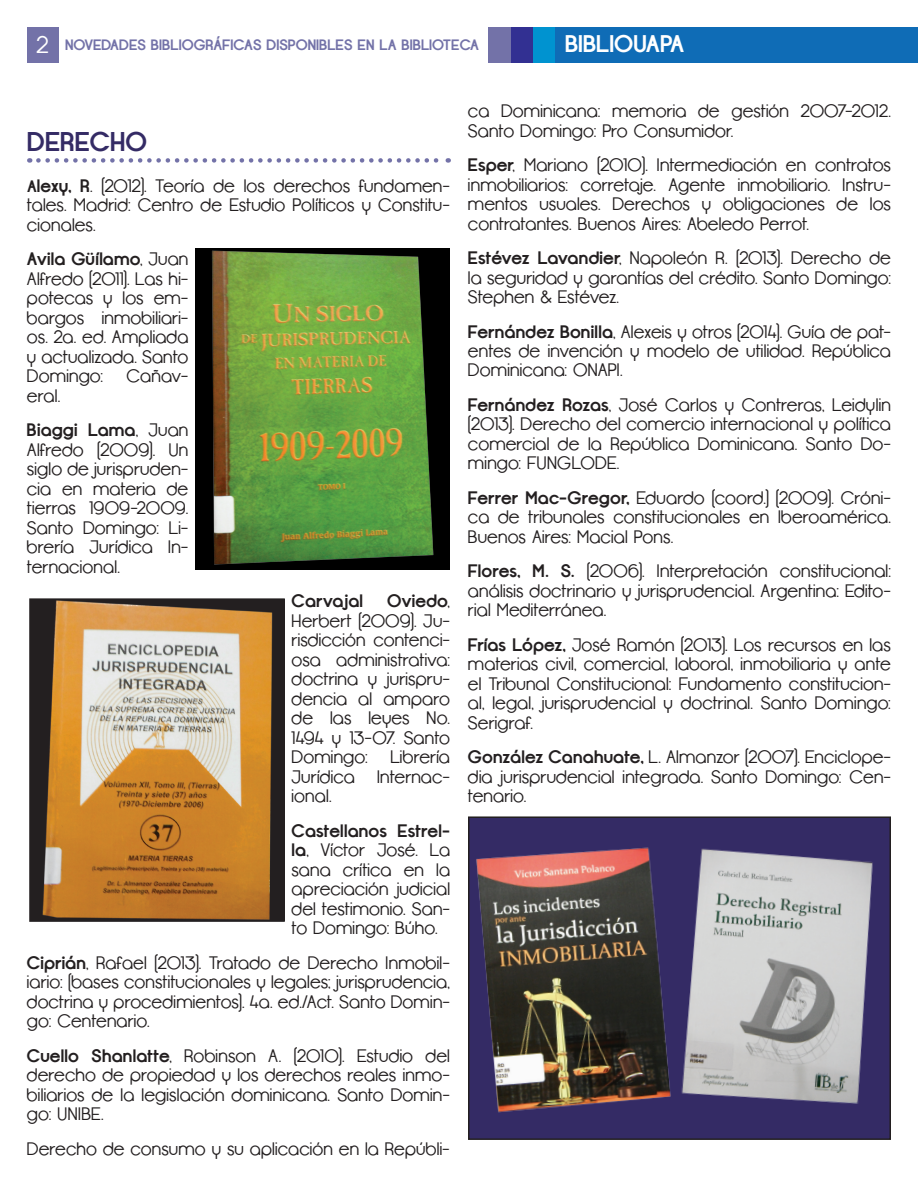
<style>
.page{position:relative;width:918px;height:1188px;background:#fff}
.page>*{position:absolute;margin:0;border:0;box-sizing:border-box;transform-origin:0 0}
.t1{font:700 27px "Opificio";color:#342b65}
.t2{font:700 24px "Opificio";color:#fff}
.t3{font:18px/19.5px "Opificio";letter-spacing:.01em;color:#231f20;text-align:justify}
.t4{font:700 18px "Opificio";letter-spacing:.005em;color:#231f20}
.t5{font:700 15px "Opificio";color:#7372a8}
.s1{font-weight:400;font-size:24px;color:#fff}
.s2{font-weight:700;font-size:16.5px}
.s3{font-weight:700}
</style>
<div class="page">
<div style="left:555px;top:27px;width:363px;height:35px;background:#0f6cb6"></div>
<div style="left:27px;top:27px;width:31px;height:35px;background:#7372a8"></div>
<div style="left:532px;top:27px;width:23px;height:35px;background:#0093d0"></div>
<div style="left:510px;top:27px;width:23px;height:35px;background:#323092"></div>
<div style="left:488px;top:27px;width:22px;height:35px;background:#7372a8"></div>
<svg style="left:38px;top:158px;width:411px;height:5px"></svg>
<div style="left:195px;top:248px;width:254px;height:321px;background:#000"></div>
<img style="left:212px;top:250px;width:222px;height:315px">
<div style="left:469px;top:817px;width:421px;height:322px;background:#342b65"></div>
<img style="left:476px;top:847px;width:195px;height:266px">
<div style="left:468px;top:816px;width:423px;height:324px;border:2px solid #231f20"></div>
<div style="left:30px;top:599px;width:254px;height:322px;background:#231f20"></div>
<img style="left:42px;top:601px;width:231px;height:318px">
<div style="left:29px;top:598px;width:256px;height:324px;border:2px solid #231f20"></div>
<img style="left:681px;top:848px;width:192px;height:256px">
<p class="t5" style="left:37px;top:36px;width:444px"><span class="s1">2</span> NOVEDADES BIBLIOGRÁFICAS DISPONIBLES EN LA BIBLIOTECA</p>
<h2 class="t2" style="left:565px;top:30px;width:121px">BIBLIOUAPA</h2>
<h1 class="t1" style="left:27px;top:126px;width:121px">DERECHO</h1>
<p class="t3" style="left:27px;top:176px;width:425px"><span class="s2">A</span><span class="s3">lexy, R</span>. (2012). Teoría de los derechos fundamen&shy;tales. Madrid: Centro de Estudio Políticos y Constitu&shy;cionales.</p>
<p class="t3" style="left:27px;top:250px;width:163px"><span class="s3">Avila Güílamo</span>, Juan Alfredo (2011). Las hi&shy;potecas y los em&shy;bargos inmobiliari&shy;os. 2a. ed. Ampliada y actualizada. Santo Domingo:</p>
<p class="t3" style="left:127px;top:367px;width:63px">Cañav-</p>
<p class="t3" style="left:27px;top:379px;width:163px;line-height:34.5px">eral.<br><span class="s3">Biaggi Lama</span>, Juan</p>
<p class="t3" style="left:27px;top:440px;width:163px">Alfredo (2009). Un siglo de jurispruden&shy;cia en materia de tierras 1909-2009.<br>Santo Domingo: Li&shy;brería Jurídica In&shy;ternacional.</p>
<p class="t3" style="left:292px;top:592px;width:160px;text-indent:96px"><span class="s3">Oviedo</span>, Herbert (2009). Ju&shy;risdicción contenci&shy;osa administrativa: doctrina y jurispru&shy;dencia al amparo de las leyes No.<br>1494 y 13-07. Santo Domingo:</p>
<p class="t4" style="left:292px;top:590px;width:73px">Carvajal</p>
<p class="t3" style="left:292px;top:748px;width:160px;text-indent:99px">Librería Jurídica Internac&shy;ional.</p>
<p class="t3" style="left:292px;top:821px;width:160px"><span class="s3">Castellanos Estrel&shy;la</span>, Víctor José. La sana crítica en la apreciación judicial del testimonio. San&shy;to Domingo: Búho.</p>
<p class="t3" style="left:27px;top:953px;width:424px"><span class="s3">Ciprián</span>, Rafael (2013). Tratado de Derecho Inmobil&shy;iario: (bases constitucionales y legales; jurisprudencia, doctrina y procedimientos). 4a. ed./Act. Santo Domin&shy;go: Centenario.</p>
<p class="t3" style="left:27px;top:1046px;width:424px"><span class="s3">Cuello Shanlatte</span>, Robinson A. (2010). Estudio del derecho de propiedad y los derechos reales inmo&shy;biliarios de la legislación dominicana. Santo Domin&shy;go: UNIBE.</p>
<p class="t3" style="left:27px;top:1139px;width:424px">Derecho de consumo y su aplicación en la Repúbli-</p>
<p class="t3" style="left:468px;top:102px;width:424px">ca Dominicana: memoria de gestión 2007-2012.<br>Santo Domingo: Pro Consumidor.</p>
<p class="t3" style="left:468px;top:156px;width:424px"><span class="s3">Esper</span>, Mariano (2010). Intermediación en contratos inmobiliarios: corretaje. Agente inmobiliario. Instru&shy;mentos usuales. Derechos y obligaciones de los contratantes. Buenos Aires: Abeledo Perrot.</p>
<p class="t3" style="left:468px;top:249px;width:424px"><span class="s3">Estévez Lavandier</span>, Napoleón R. (2013). Derecho de la seguridad y garantías del crédito. Santo Domingo:<br>Stephen &amp; Estévez.</p>
<p class="t3" style="left:468px;top:322px;width:424px"><span class="s3">Fernández Bonilla</span>, Alexeis y otros (2014). Guía de pat&shy;entes de invención y modelo de utilidad. República Dominicana: ONAPI.</p>
<p class="t3" style="left:468px;top:396px;width:424px"><span class="s3">Fernández Rozas</span>, José Carlos y Contreras, Leidylin (2013). Derecho del comercio internacional y política comercial de la República Dominicana. Santo Do&shy;mingo: FUNGLODE.</p>
<p class="t3" style="left:468px;top:489px;width:424px"><span class="s3">Ferrer Mac-Gregor,</span> Eduardo (coord.) (2009). Cróni&shy;ca de tribunales constitucionales en Iberoamérica.<br>Buenos Aires: Macial Pons.</p>
<p class="t3" style="left:468px;top:562px;width:424px"><span class="s3">Flores, M. S.</span> (2006). Interpretación constitucional: análisis doctrinario y jurisprudencial. Argentina: Edito&shy;rial Mediterránea.</p>
<p class="t3" style="left:468px;top:636px;width:424px"><span class="s3">Frías López,</span> José Ramón (2013). Los recursos en las materias civil, comercial, laboral, inmobiliaria y ante el Tribunal Constitucional: Fundamento constitucion&shy;al, legal, jurisprudencial y doctrinal. Santo Domingo:<br>Serigraf.</p>
<p class="t3" style="left:468px;top:748px;width:424px"><span class="s3">González Canahuate,</span> L. Almanzor (2007). Enciclope&shy;dia jurisprudencial integrada. Santo Domingo: Cen&shy;tenario.</p>
</div>
